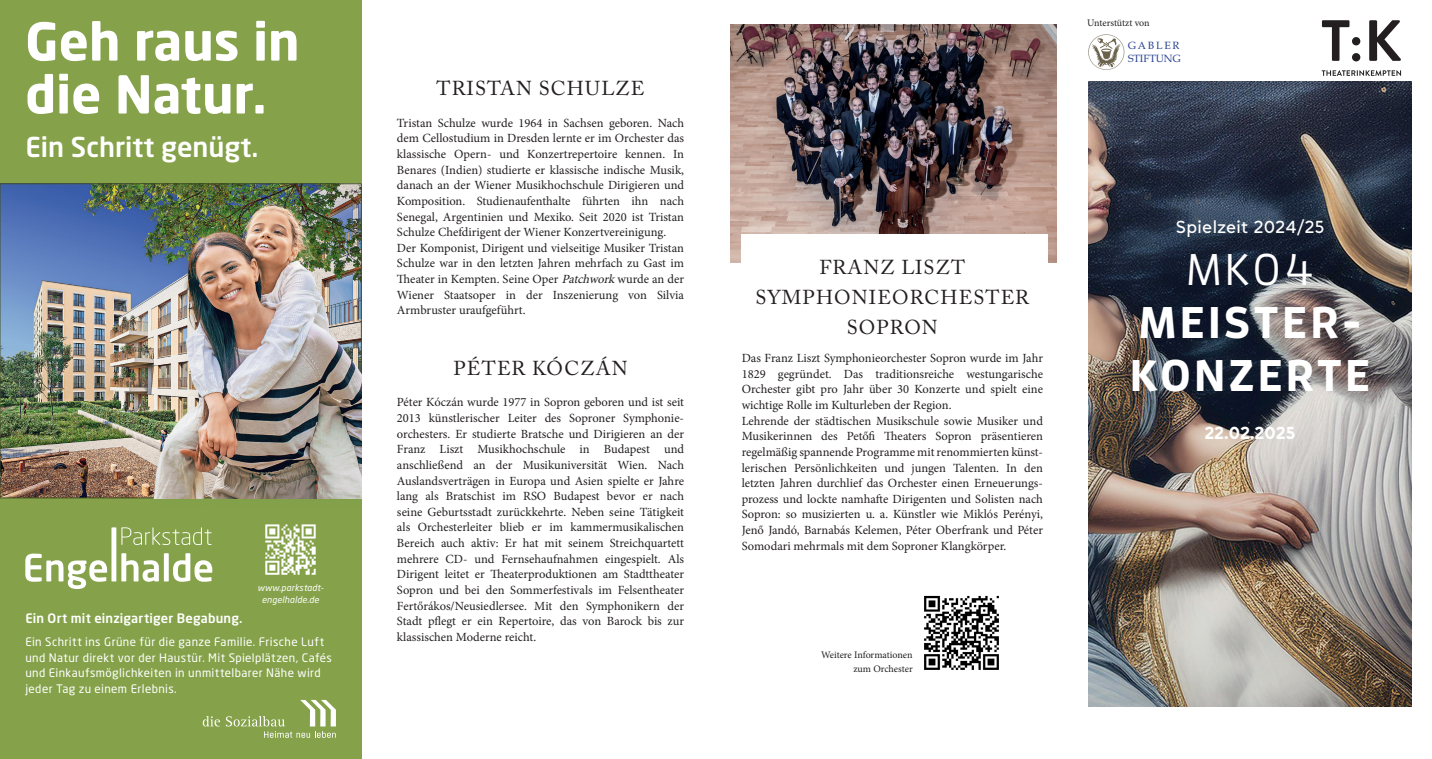
<style>
.page{position:relative;width:1432px;height:759px;background:#fff}
.page>*{position:absolute;margin:0;border:0;box-sizing:border-box;transform-origin:0 0}
.t1{font:700 51.5px/52.9px "Neo Sans Pro";color:#fff}
.t2{font:700 44.25px/53px "Enzo OT";letter-spacing:.08em;color:#fff}
.t3{font:500 44.25px "Enzo OT";color:#fff}
.t4{font:500 27px "Neo Sans Pro";color:#fff}
.t5{font:20px/30px "Adobe Caslon Pro";letter-spacing:.055em;color:#231f20;text-align:center}
.t6{font:500 17.38px "Daikon";letter-spacing:.02em;color:#fff}
.t7{font:700 17.38px "Daikon";letter-spacing:.02em;color:#fff}
.t8{font:500 12.88px "Neo Sans Pro";letter-spacing:.015em;color:#fff}
.t9{font:12.5px/15.6px "Minion Pro";color:#231f20}
.t10{font:11.62px/15.5px "Neo Sans Pro";letter-spacing:.03em;color:#fff}
.t11{font:10.5px/12.6px "Book Antiqua";color:#253f8e}
.t12{font:10px/13.1px "Minion Pro";letter-spacing:-.005em;color:#231f20;text-align:right}
.t13{font:italic 9px/11.6px "Neo Sans Pro";letter-spacing:.02em;color:#fff;text-align:center}
.s1{font-style:italic}
</style>
<div class="page">
<img style="left:1088px;top:81px;width:323px;height:625px">
<img style="left:730px;top:25px;width:326px;height:237px">
<svg style="left:1321px;top:20px;width:80px;height:41px"></svg>
<svg style="left:1321px;top:70px;width:80px;height:6px"></svg>
<svg style="left:1088px;top:34px;width:36px;height:36px"></svg>
<div style="left:741px;top:234px;width:306px;height:128px;background:#fff"></div>
<div style="left:0;top:0;width:361px;height:758px;background:#85a24a"></div>
<img style="left:2px;top:185px;width:357px;height:311px">
<img style="left:265px;top:524px;width:51px;height:51px">
<div style="left:144px;top:190px;width:217px;height:319px;background:#2b4551;opacity:.08"></div>
<img style="left:141px;top:192px;width:220px;height:306px">
<svg style="left:121px;top:527px;width:90px;height:17px"></svg>
<svg style="left:25px;top:553px;width:82px;height:35px"></svg>
<div style="left:111px;top:527px;width:5px;height:54px;background:#fff"></div>
<svg style="left:121px;top:553px;width:38px;height:28px"></svg>
<div style="left:164px;top:553px;width:5px;height:28px;background:#fff"></div>
<svg style="left:173px;top:553px;width:39px;height:28px"></svg>
<svg style="left:203px;top:716px;width:17px;height:10px"></svg>
<svg style="left:226px;top:700px;width:110px;height:37px"></svg>
<img style="left:924px;top:595px;width:75px;height:75px">
<h1 class="t1" style="left:25px;top:14px;width:276px">Geh raus in die Natur.</h1>
<h3 class="t4" style="left:25px;top:130px;width:234px">Ein Schritt genügt.</h3>
<p class="t13" style="left:257px;top:582px;width:67px">www.parkstadt&shy;engelhalde.de</p>
<p class="t8" style="left:25px;top:610px;width:219px">Ein Ort mit einzigartiger Begabung.</p>
<p class="t10" style="left:25px;top:633px;width:308px">Ein Schritt ins Grüne für die ganze Familie. Frische Luft und Natur direkt vor der Haustür. Mit Spielplätzen, Cafés und Einkaufsmöglichkeiten in unmittelbarer Nähe wird jeder Tag zu einem Erlebnis.</p>
<h3 class="t5" style="left:436px;top:73px;width:210px">TRISTAN SCHULZE</h3>
<p class="t9" style="left:397px;top:115px;width:289px">Tristan Schulze wurde 1964 in Sachsen geboren. Nach dem Cellostudium in Dresden lernte er im Orchester das klassische Opern- und Konzertrepertoire kennen. In Benares (Indien) studierte er klassische indische Musik, danach an der Wiener Musikhochschule Dirigieren und Komposition. Studienaufenthalte führten ihn nach Senegal, Argentinien und Mexiko. Seit 2020 ist Tristan Schulze Chefdirigent der Wiener Konzertvereinigung.<br>Der Komponist, Dirigent und vielseitige Musiker Tristan Schulze war in den letzten Jahren mehrfach zu Gast im Theater in Kempten. Seine Oper <span class="s1">Patchwork</span>wurde an der Wiener Staatsoper in der Inszenierung von Silvia Armbruster uraufgeführt.</p>
<h3 class="t5" style="left:453px;top:353px;width:176px">PÉTER KÓCZÁN</h3>
<p class="t9" style="left:397px;top:394px;width:289px;text-align:justify">Péter Kóczán wurde 1977 in Sopron geboren und ist seit 2013 künstlerischer Leiter des Soproner Symphonie&shy;orchesters. Er studierte Bratsche und Dirigieren an der Franz Liszt Musikhochschule in Budapest und anschließend an der Musikuniversität Wien. Nach Auslandsverträgen in Europa und Asien spielte er Jahre lang als Bratschist im RSO Budapest bevor er nach seine Geburtsstadt zurückkehrte. Neben seine Tätigkeit als Orchesterleiter blieb er im kammermusikalischen Bereich auch aktiv: Er hat mit seinem Streichquartett mehrere CD- und Fernsehaufnahmen eingespielt. Als Dirigent leitet er Theaterproduktionen am Stadttheater Sopron und bei den Sommerfestivals im Felsentheater Fertőrákos/Neusiedlersee. Mit den Symphonikern der Stadt pflegt er ein Repertoire, das von Barock bis zur klassischen Moderne reicht.</p>
<p class="t12" style="left:1087px;top:17px;width:64px">Unterstützt von</p>
<p class="t11" style="left:1128px;top:39px;width:54px">GABLER<br>STIFTUNG</p>
<h3 class="t5" style="left:755px;top:251px;width:275px">FRANZ LISZT<br>SYMPHONIEORCHESTER<br>SOPRON</h3>
<p class="t9" style="left:741px;top:350px;width:303px">Das Franz Liszt Symphonieorchester Sopron wurde im Jahr 1829 gegründet. Das traditionsreiche westungarische Orchester gibt pro Jahr über 30 Konzerte und spielt eine wichtige Rolle im Kulturleben der Region.<br>Lehrende der städtischen Musikschule sowie Musiker und Musikerinnen des Petőfi Theaters Sopron präsentieren regelmäßig spannende Programme mit renommierten künst&shy;lerischen Persönlichkeiten und jungen Talenten. In den letzten Jahren durchlief das Orchester einen Erneuerungs&shy;prozess und lockte namhafte Dirigenten und Solisten nach Sopron: so musizierten u. a. Künstler wie Miklós Perényi, Jenő Jandó, Barnabás Kelemen, Péter Oberfrank und Péter Somodari mehrmals mit dem Soproner Klangkörper.</p>
<p class="t12" style="left:821px;top:648px;width:93px">Weitere Informationen zum Orchester</p>
<h3 class="t6" style="left:1175px;top:215px;width:150px">Spielzeit 2024/25</h3>
<h2 class="t3" style="left:1186px;top:243px;width:129px">MK04</h2>
<h2 class="t2" style="left:1130px;top:294px;width:241px">MEISTER-<br>KONZERTE</h2>
<h3 class="t7" style="left:1205px;top:420px;width:92px">22.02.2025</h3>
</div>
